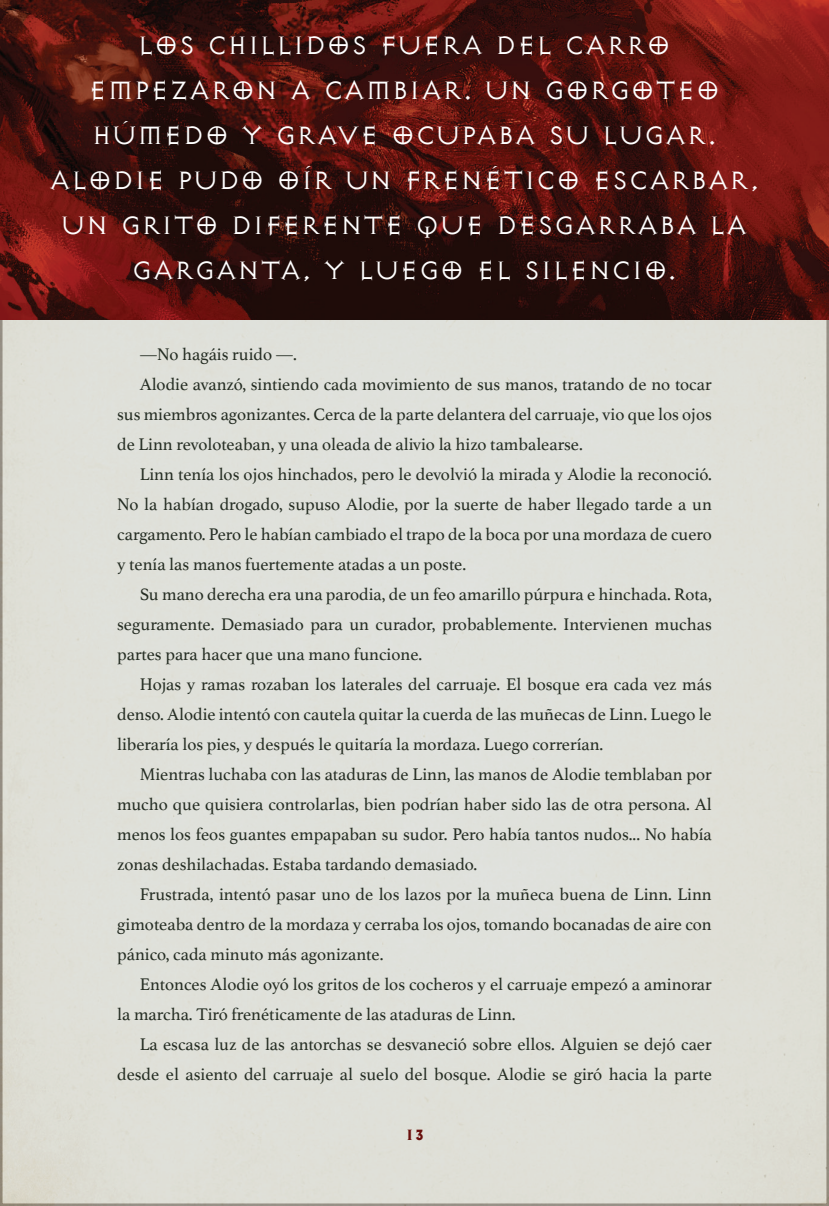
<style>
.page{position:relative;width:829px;height:1206px;background:#fff}
.page>*{position:absolute;margin:0;border:0;box-sizing:border-box;transform-origin:0 0}
.t1{font:300 30px/45px "Exocet Blizzard OT";letter-spacing:-.02em;color:#fff;text-align:center}
.t2{font:17.75px "Athelas";color:#252d23}
.t3{font:800 17.75px "Exocet Blizzard OT";color:#690f0c}
</style>
<div class="page">
<div style="left:0;top:0;width:828px;height:1206px;background:#dfe0d9"></div>
<img style="left:0;top:0;width:828px;height:320px">
<h1 class="t1" style="left:49px;top:22px;width:711px">LOS CHILLIDOS FUERA DEL CARRO EMPEZARON A CAMBIAR. UN GORGOTEO HÚMEDO Y GRAVE OCUPABA SU LUGAR.<br>ALODIE PUDO OÍR UN FRENÉTICO ESCARBAR, UN GRITO DIFERENTE QUE DESGARRABA LA GARGANTA, Y LUEGO EL SILENCIO.</h1>
<p class="t2" style="left:139px;top:340px;width:159px">—No hagáis ruido —.</p>
<p class="t2" style="left:139px;top:370px;width:573px">Alodie avanzó, sintiendo cada movimiento de sus manos, tratando de no tocar</p>
<p class="t2" style="left:117px;top:400px;width:596px">sus miembros agonizantes. Cerca de la parte delantera del carruaje, vio que los ojos</p>
<p class="t2" style="left:117px;top:430px;width:467px">de Linn revoloteaban, y una oleada de alivio la hizo tambalearse.</p>
<p class="t2" style="left:139px;top:460px;width:573px">Linn tenía los ojos hinchados, pero le devolvió la mirada y Alodie la reconoció.</p>
<p class="t2" style="left:117px;top:490px;width:596px">No la habían drogado, supuso Alodie, por la suerte de haber llegado tarde a un</p>
<p class="t2" style="left:117px;top:520px;width:596px">cargamento. Pero le habían cambiado el trapo de la boca por una mordaza de cuero</p>
<p class="t2" style="left:117px;top:550px;width:350px">y tenía las manos fuertemente atadas a un poste.</p>
<p class="t2" style="left:139px;top:580px;width:573px">Su mano derecha era una parodia, de un feo amarillo púrpura e hinchada. Rota,</p>
<p class="t2" style="left:117px;top:610px;width:596px">seguramente. Demasiado para un curador, probablemente. Intervienen muchas</p>
<p class="t2" style="left:117px;top:640px;width:306px">partes para hacer que una mano funcione.</p>
<p class="t2" style="left:139px;top:670px;width:573px">Hojas y ramas rozaban los laterales del carruaje. El bosque era cada vez más</p>
<p class="t2" style="left:117px;top:700px;width:595px">denso. Alodie intentó con cautela quitar la cuerda de las muñecas de Linn. Luego le</p>
<p class="t2" style="left:117px;top:730px;width:487px">liberaría los pies, y después le quitaría la mordaza. Luego correrían.</p>
<p class="t2" style="left:139px;top:760px;width:573px">Mientras luchaba con las ataduras de Linn, las manos de Alodie temblaban por</p>
<p class="t2" style="left:117px;top:790px;width:596px">mucho que quisiera controlarlas, bien podrían haber sido las de otra persona. Al</p>
<p class="t2" style="left:117px;top:820px;width:595px">menos los feos guantes empapaban su sudor. Pero había tantos nudos... No había</p>
<p class="t2" style="left:117px;top:850px;width:361px">zonas deshilachadas. Estaba tardando demasiado.</p>
<p class="t2" style="left:139px;top:880px;width:573px">Frustrada, intentó pasar uno de los lazos por la muñeca buena de Linn. Linn</p>
<p class="t2" style="left:117px;top:910px;width:595px">gimoteaba dentro de la mordaza y cerraba los ojos, tomando bocanadas de aire con</p>
<p class="t2" style="left:117px;top:940px;width:267px">pánico, cada minuto más agonizante.</p>
<p class="t2" style="left:139px;top:970px;width:573px">Entonces Alodie oyó los gritos de los cocheros y el carruaje empezó a aminorar</p>
<p class="t2" style="left:117px;top:1000px;width:400px">la marcha. Tiró frenéticamente de las ataduras de Linn.</p>
<p class="t2" style="left:139px;top:1030px;width:573px">La escasa luz de las antorchas se desvaneció sobre ellos. Alguien se dejó caer</p>
<p class="t2" style="left:117px;top:1060px;width:596px">desde el asiento del carruaje al suelo del bosque. Alodie se giró hacia la parte</p>
<p class="t3" style="left:405px;top:1126px;width:21px">13</p>
</div>
